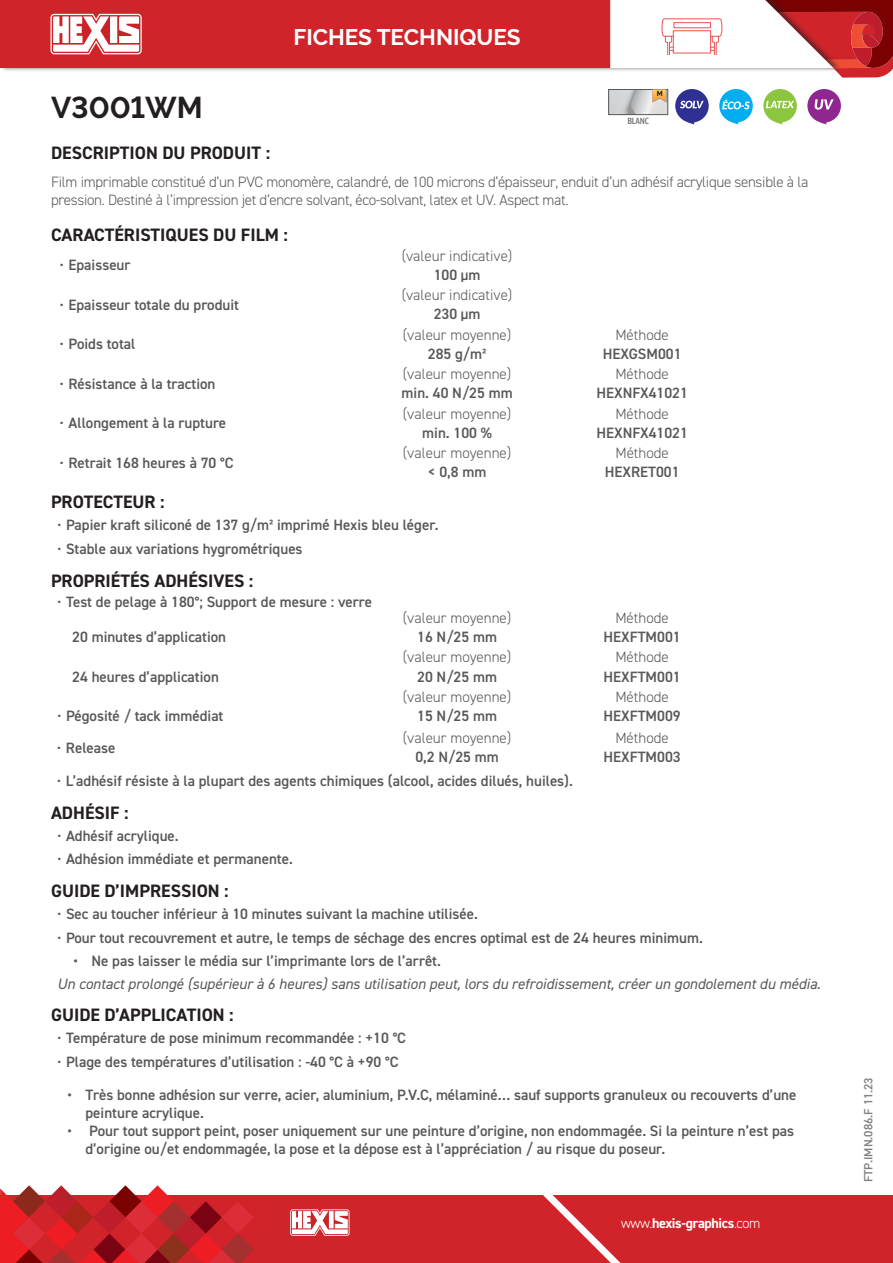
<style>
.page{position:relative;width:893px;height:1263px;background:#fff}
.page>*{position:absolute;margin:0;border:0;box-sizing:border-box;transform-origin:0 0}
.t1{font:700 30px "Raleway";color:#231f20}
.t2{font:700 22.5px "Raleway";color:#fff}
.t3{font:700 18px "DIN2014";color:#231f20}
.t4{font:600 15px/18px "DIN2014";color:#57585a}
.t5{font:300 15px/18px "DIN2014";letter-spacing:-.005em;color:#57585a}
.t6{font:italic 15px "DIN2014";color:#57585a}
.t7{font:700 14.1px "DIN2014";letter-spacing:-.025em;color:#fff}
.t8{font:600 12px "DIN2014";color:#808285}
.t9{font:9px "Ubuntu Condensed";letter-spacing:-.025em;color:#545557}
.t10{font:700 7.65px "DIN2014";color:#231f20}
.s1{font-weight:400}
.s2{font-weight:300}
</style>
<div class="page">
<div style="left:0;top:0;width:841px;height:73px;background:#231f20;opacity:.6"></div>
<div style="left:0;top:0;width:610px;height:68px;background:#d1232a"></div>
<div style="left:0;top:1195px;width:893px;height:68px;background:#d1232a"></div>
<svg style="left:543px;top:1195px;width:78px;height:68px"></svg>
<svg style="left:50px;top:14px;width:95px;height:40px"></svg>
<svg style="left:290px;top:1209px;width:60px;height:27px"></svg>
<svg style="left:0;top:1185px;width:254px;height:78px"></svg>
<svg style="left:610px;top:0;width:283px;height:78px"></svg>
<img style="left:610px;top:91px;width:56px;height:22px">
<div style="left:608px;top:89px;width:60px;height:26px;border:1px solid #57585a"></div>
<svg style="left:653px;top:89px;width:13px;height:13px"></svg>
<svg style="left:675px;top:89px;width:34px;height:36px"></svg>
<svg style="left:719px;top:89px;width:34px;height:36px"></svg>
<svg style="left:763px;top:89px;width:34px;height:36px"></svg>
<svg style="left:807px;top:89px;width:34px;height:36px"></svg>
<h1 class="t1" style="left:51px;top:90px;width:153px">V3001WM</h1>
<h2 class="t2" style="left:293px;top:24px;width:229px">FICHES TECHNIQUES</h2>
<p class="t10" style="left:657px;top:89px;width:7px">M</p>
<p class="t9" style="left:627px;top:115px;width:23px">BLANC</p>
<p class="t3" style="left:51px;top:140px;width:221px">DESCRIPTION DU PRODUIT :</p>
<p class="t5" style="left:51px;top:173px;width:759px">Film imprimable constitué d’un PVC monomère, calandré, de 100 microns d’épaisseur, enduit d’un adhésif acrylique sensible à la pression. Destiné à l’impression jet d’encre solvant, éco-solvant, latex et UV. Aspect mat.</p>
<p class="t3" style="left:51px;top:222px;width:238px">CARACTÉRISTIQUES DU FILM :</p>
<p class="t4" style="left:60px;top:256px;width:73px"><span class="s1">•</span> Epaisseur</p>
<p class="t5" style="left:402px;top:247px;width:112px">(valeur indicative)</p>
<p class="t4" style="left:434px;top:265px;width:48px">100 µm</p>
<p class="t4" style="left:60px;top:295px;width:181px"><span class="s1">•</span> Epaisseur totale du produit</p>
<p class="t4" style="left:60px;top:335px;width:77px"><span class="s1">•</span> Poids total</p>
<p class="t4" style="left:60px;top:374px;width:157px"><span class="s1">•</span> Résistance à la traction</p>
<p class="t4" style="left:60px;top:414px;width:168px"><span class="s1">•</span> Allongement à la rupture</p>
<p class="t4" style="left:60px;top:453px;width:176px"><span class="s1">•</span> Retrait 168 heures à 70 °C</p>
<p class="t5" style="left:402px;top:286px;width:112px">(valeur indicative)</p>
<p class="t4" style="left:434px;top:305px;width:48px">230 µm</p>
<p class="t5" style="left:403px;top:326px;width:110px">(valeur moyenne)</p>
<p class="t4" style="left:428px;top:344px;width:60px">285 g/m²</p>
<p class="t5" style="left:403px;top:365px;width:110px">(valeur moyenne)</p>
<p class="t4" style="left:402px;top:384px;width:112px">min. 40 N/25 mm</p>
<p class="t5" style="left:403px;top:404px;width:110px">(valeur moyenne)</p>
<p class="t4" style="left:422px;top:423px;width:71px">min. 100 %</p>
<p class="t5" style="left:403px;top:444px;width:110px">(valeur moyenne)</p>
<p class="t4" style="left:428px;top:463px;width:60px">&lt; 0,8 mm</p>
<p class="t3" style="left:51px;top:490px;width:115px">PROTECTEUR :</p>
<p class="t4" style="left:57px;top:516px;width:383px"><span class="s1">•</span> Papier kraft siliconé de 137 g/m² imprimé Hexis bleu léger.</p>
<p class="t4" style="left:57px;top:539px;width:247px"><span class="s1">•</span> Stable aux variations hygrométriques</p>
<p class="t3" style="left:51px;top:568px;width:204px">PROPRIÉTÉS ADHÉSIVES :</p>
<p class="t4" style="left:57px;top:592px;width:317px"><span class="s1">•</span> Test de pelage à 180°; Support de mesure : verre</p>
<p class="t4" style="left:72px;top:628px;width:155px">20 minutes d’application</p>
<p class="t5" style="left:403px;top:609px;width:110px">(valeur moyenne)</p>
<p class="t4" style="left:417px;top:628px;width:81px">16 N/25 mm</p>
<p class="t4" style="left:72px;top:667px;width:148px">24 heures d’application</p>
<p class="t4" style="left:57px;top:706px;width:168px"><span class="s1">•</span> Pégosité / tack immédiat</p>
<p class="t4" style="left:57px;top:738px;width:60px"><span class="s1">•</span> Release</p>
<p class="t5" style="left:403px;top:648px;width:110px">(valeur moyenne)</p>
<p class="t4" style="left:417px;top:667px;width:81px">20 N/25 mm</p>
<p class="t5" style="left:403px;top:688px;width:110px">(valeur moyenne)</p>
<p class="t4" style="left:417px;top:706px;width:81px">15 N/25 mm</p>
<p class="t5" style="left:403px;top:729px;width:110px">(valeur moyenne)</p>
<p class="t4" style="left:415px;top:748px;width:85px">0,2 N/25 mm</p>
<p class="t5" style="left:615px;top:326px;width:55px">Méthode</p>
<p class="t4" style="left:603px;top:344px;width:80px">HEXGSM001</p>
<p class="t5" style="left:615px;top:365px;width:55px">Méthode</p>
<p class="t4" style="left:596px;top:384px;width:93px">HEXNFX41021</p>
<p class="t5" style="left:615px;top:404px;width:55px">Méthode</p>
<p class="t4" style="left:596px;top:423px;width:93px">HEXNFX41021</p>
<p class="t5" style="left:615px;top:444px;width:55px">Méthode</p>
<p class="t4" style="left:605px;top:463px;width:76px">HEXRET001</p>
<p class="t5" style="left:615px;top:609px;width:55px">Méthode</p>
<p class="t4" style="left:603px;top:628px;width:79px">HEXFTM001</p>
<p class="t5" style="left:615px;top:648px;width:55px">Méthode</p>
<p class="t4" style="left:603px;top:667px;width:79px">HEXFTM001</p>
<p class="t5" style="left:615px;top:688px;width:55px">Méthode</p>
<p class="t4" style="left:603px;top:706px;width:79px">HEXFTM009</p>
<p class="t5" style="left:615px;top:729px;width:55px">Méthode</p>
<p class="t4" style="left:603px;top:748px;width:79px">HEXFTM003</p>
<p class="t4" style="left:57px;top:771px;width:517px"><span class="s1">•</span> L’adhésif résiste à la plupart des agents chimiques (alcool, acides dilués, huiles).</p>
<p class="t3" style="left:51px;top:800px;width:79px">ADHÉSIF :</p>
<p class="t4" style="left:57px;top:826px;width:123px"><span class="s1">•</span> Adhésif acrylique.</p>
<p class="t4" style="left:57px;top:850px;width:237px"><span class="s1">•</span> Adhésion immédiate et permanente.</p>
<p class="t3" style="left:51px;top:879px;width:179px">GUIDE D’IMPRESSION :</p>
<p class="t4" style="left:57px;top:904px;width:422px"><span class="s1">•</span> Sec au toucher inférieur à 10 minutes suivant la machine utilisée.</p>
<p class="t4" style="left:57px;top:928px;width:647px"><span class="s1">•</span> Pour tout recouvrement et autre, le temps de séchage des encres optimal est de 24 heures minimum.</p>
<p class="t4" style="left:74px;top:952px;width:369px">• Ne pas laisser le média sur l’imprimante lors de l’arrêt.</p>
<p class="t6" style="left:57px;top:974px;width:765px">Un contact prolongé (supérieur à 6 heures) sans utilisation peut, lors du refroidissement, créer un gondolement du média.</p>
<p class="t3" style="left:51px;top:1003px;width:184px">GUIDE D’APPLICATION :</p>
<p class="t4" style="left:57px;top:1029px;width:351px"><span class="s1">•</span> Température de pose minimum recommandée : +10 °C</p>
<p class="t4" style="left:57px;top:1052px;width:343px"><span class="s1">•</span> Plage des températures d’utilisation : -40 °C à +90 °C</p>
<p class="t4" style="left:86px;top:1085px;width:712px;text-indent:-18px">• Très bonne adhésion sur verre, acier, aluminium, P.V.C, mélaminé… sauf supports granuleux ou recouverts d’une peinture acrylique.</p>
<p class="t4" style="left:86px;top:1121px;width:710px;text-indent:-18px">• Pour tout support peint, poser uniquement sur une peinture d’origine, non endommagée. Si la peinture n’est pas d’origine ou/et endommagée, la pose et la dépose est à l’appréciation / au risque du poseur.</p>
<p class="t7" style="left:621px;top:1214px;width:141px"><span class="s2">www.</span>hexis-graphics<span class="s2">.com</span></p>
<p class="t8" style="left:860px;top:1182px;width:106px;rotate:-90deg">FTP.IMN.086.F 11.23</p>
</div>
